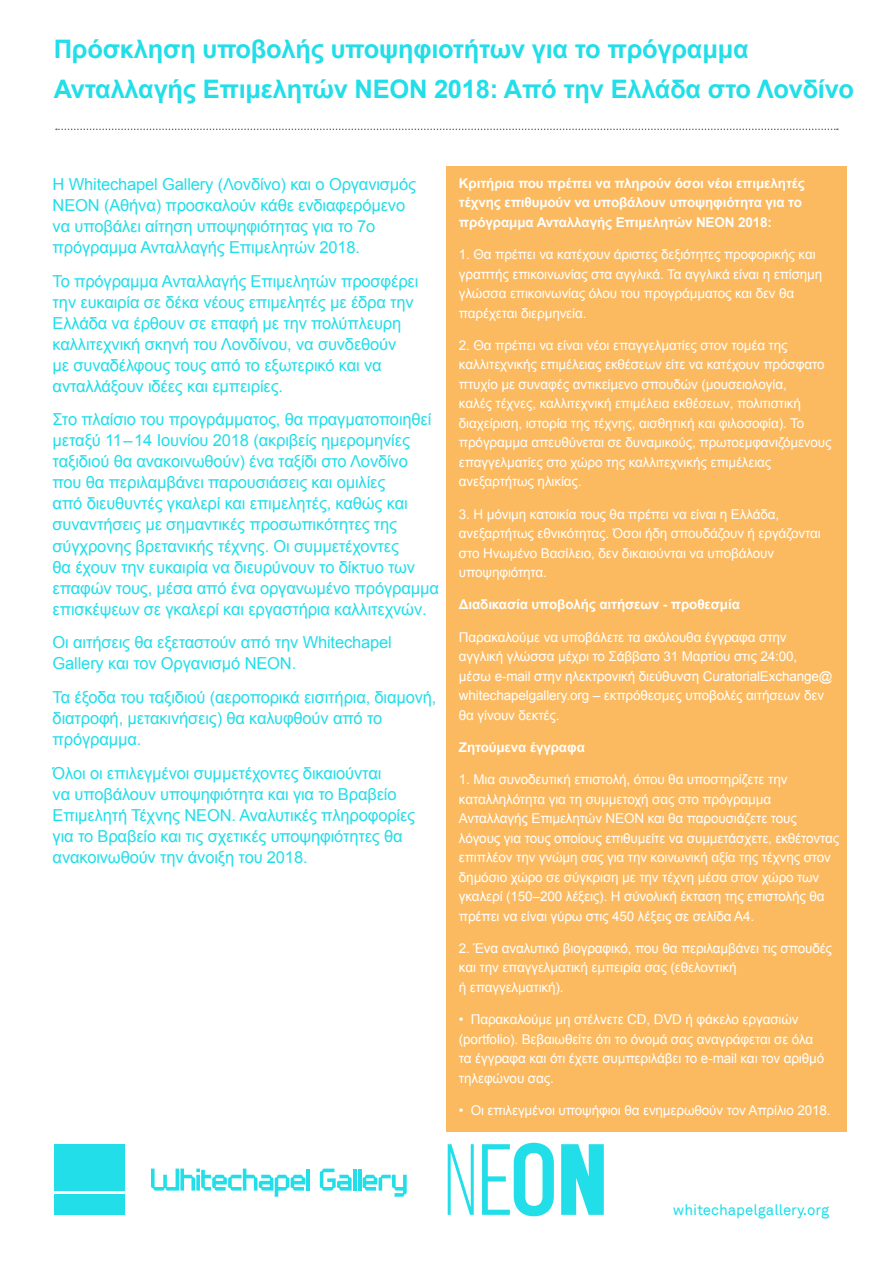
<style>
.page{position:relative;width:893px;height:1263px;background:#fff}
.page>*{position:absolute;margin:0;border:0;box-sizing:border-box;transform-origin:0 0}
.t1{font:700 25.5px/39.6px "Arial";letter-spacing:-.01em;color:#21dee8}
.t2{font:16.5px/21px "Arial";letter-spacing:-.01em;color:#21dee8}
.t3{font:15px "Akkurat";color:#21dee8}
.t4{font:13.5px/19.5px "Arial";letter-spacing:-.01em;color:#fff}
.t5{font:700 13.5px/19.5px "Arial";letter-spacing:-.01em;color:#fff}
</style>
<div class="page">
<div style="left:447px;top:166px;width:400px;height:966px;background:#fcba60"></div>
<svg style="left:56px;top:129px;width:782px;height:1px"></svg>
<div style="left:54px;top:1194px;width:70px;height:20px;background:#21dee8"></div>
<div style="left:54px;top:1144px;width:70px;height:47px;background:#21dee8"></div>
<svg style="left:151px;top:1168px;width:154px;height:29px"></svg>
<hr style="left:307px;top:1168px;width:3px;height:22px;background:#21dee8">
<svg style="left:320px;top:1168px;width:32px;height:22px"></svg>
<hr style="left:353px;top:1168px;width:3px;height:22px;background:#21dee8">
<hr style="left:358px;top:1168px;width:3px;height:22px;background:#21dee8">
<svg style="left:363px;top:1175px;width:44px;height:22px"></svg>
<svg style="left:561px;top:1144px;width:43px;height:71px;background:#41e2eb"></svg>
<svg style="left:482px;top:1143px;width:72px;height:73px"></svg>
<svg style="left:448px;top:1144px;width:26px;height:71px"></svg>
<p class="t1" style="left:54px;top:30px;width:802px">Πρόσκληση υποβολής υποψηφιοτήτων για το πρόγραμμα<br>Ανταλλαγής Επιμελητών NEON 2018: Από την Ελλάδα στο Λονδίνο</p>
<p class="t2" style="left:53px;top:174px;width:365px">Η Whitechapel Gallery (Λονδίνο) και ο Oργανισμός NEON (Αθήνα) προσκαλούν κάθε ενδιαφερόμενο να υποβάλει αίτηση υποψηφιότητας για το 7ο πρόγραμμα Ανταλλαγής Επιμελητών 2018.</p>
<p class="t2" style="left:53px;top:271px;width:367px">Το πρόγραμμα Ανταλλαγής Επιμελητών προσφέρει την ευκαιρία σε δέκα νέους επιμελητές με έδρα την Ελλάδα να έρθουν σε επαφή με την πολύπλευρη καλλιτεχνική σκηνή του Λονδίνου, να συνδεθούν<br>με συναδέλφους τους από το εξωτερικό και να ανταλλάξουν ιδέες και εμπειρίες.</p>
<p class="t2" style="left:53px;top:409px;width:388px">Στο πλαίσιο του προγράμματος, θα πραγματοποιηθεί μεταξύ 11–14 Ιουνίου 2018 (ακριβείς ημερομηνίες ταξιδιού θα ανακοινωθούν) ένα ταξίδι στο Λονδίνο που θα περιλαμβάνει παρουσιάσεις και ομιλίες<br>από διευθυντές γκαλερί και επιμελητές, καθώς και συναντήσεις με σημαντικές προσωπικότητες της σύγχρονης βρετανικής τέχνης. Οι συμμετέχοντες<br>θα έχουν την ευκαιρία να διευρύνουν το δίκτυο των επαφών τους, μέσα από ένα οργανωμένο πρόγραμμα επισκέψεων σε γκαλερί και εργαστήρια καλλιτεχνών.</p>
<p class="t2" style="left:53px;top:632px;width:341px">Οι αιτήσεις θα εξεταστούν από την Whitechapel<br>Gallery και τον Oργανισμό NEON.</p>
<p class="t2" style="left:53px;top:687px;width:385px">Τα έξοδα του ταξιδιού (αεροπορικά εισιτήρια, διαμονή, διατροφή, μετακινήσεις) θα καλυφθούν από το πρόγραμμα.</p>
<p class="t2" style="left:53px;top:763px;width:364px">Όλοι οι επιλεγμένοι συμμετέχοντες δικαιούνται<br>να υποβάλουν υποψηφιότητα και για το Βραβείο Επιμελητή Τέχνης NEON. Αναλυτικές πληροφορίες για το Βραβείο και τις σχετικές υποψηφιότητες θα ανακοινωθούν την άνοιξη του 2018.</p>
<p class="t5" style="left:459px;top:174px;width:347px">Κριτήρια που πρέπει να πληρούν όσοι νέοι επιμελητές τέχνης επιθυμούν να υποβάλουν υποψηφιότητα για το πρόγραμμα Ανταλλαγής Επιμελητών NEON 2018:</p>
<p class="t4" style="left:459px;top:245px;width:365px">1. Θα πρέπει να κατέχουν άριστες δεξιότητες προφορικής και γραπτής επικοινωνίας στα αγγλικά. Τα αγγλικά είναι η επίσημη γλώσσα επικοινωνίας όλου του προγράμματος και δεν θα παρέχεται διερμηνεία.</p>
<p class="t4" style="left:459px;top:335px;width:374px">2. Θα πρέπει να είναι νέοι επαγγελματίες στον τομέα της καλλιτεχνικής επιμέλειας εκθέσεων είτε να κατέχουν πρόσφατο πτυχίο με συναφές αντικείμενο σπουδών (μουσειολογία,<br>καλές τέχνες, καλλιτεχνική επιμέλεια εκθέσεων, πολιτιστική διαχείριση, ιστορία της τέχνης, αισθητική και φιλοσοφία). Το πρόγραμμα απευθύνεται σε δυναμικούς, πρωτοεμφανιζόμενους επαγγελματίες στο χώρο της καλλιτεχνικής επιμέλειας ανεξαρτήτως ηλικίας.</p>
<p class="t4" style="left:459px;top:504px;width:363px">3. Η μόνιμη κατοικία τους θα πρέπει να είναι η Ελλάδα, ανεξαρτήτως εθνικότητας. Όσοι ήδη σπουδάζουν ή εργάζονται στο Ηνωμένο Βασίλειο, δεν δικαιούνται να υποβάλουν υποψηφιότητα.</p>
<p class="t5" style="left:459px;top:595px;width:283px">Διαδικασία υποβολής αιτήσεων - προθεσμία</p>
<p class="t4" style="left:459px;top:627px;width:375px">Παρακαλούμε να υποβάλετε τα ακόλουθα έγγραφα στην αγγλική γλώσσα μέχρι το Σάββατο 31 Μαρτίου στις 24:00, μέσω e-mail στην ηλεκτρονική διεύθυνση CuratorialExchange@ whitechapelgallery.org – εκπρόθεσμες υποβολές αιτήσεων δεν θα γίνουν δεκτές.</p>
<p class="t5" style="left:459px;top:738px;width:128px">Zητούμενα έγγραφα</p>
<p class="t4" style="left:459px;top:770px;width:382px">1. Μια συνοδευτική επιστολή, όπου θα υποστηρίζετε την καταλληλότητα για τη συμμετοχή σας στο πρόγραμμα Ανταλλαγής Επιμελητών NEON και θα παρουσιάζετε τους λόγους για τους οποίους επιθυμείτε να συμμετάσχετε, εκθέτοντας επιπλέον την γνώμη σας για την κοινωνική αξία της τέχνης στον δημόσιο χώρο σε σύγκριση με την τέχνη μέσα στον χώρο των γκαλερί (150–200 λέξεις). Η σύνολική έκταση της επιστολής θα πρέπει να είναι γύρω στις 450 λέξεις σε σελίδα Α4.</p>
<p class="t4" style="left:459px;top:938px;width:375px">2. Ένα αναλυτικό βιογραφικό, που θα περιλαμβάνει τις σπουδές και την επαγγελματική εμπειρία σας (εθελοντική<br>ή επαγγελματική).</p>
<p class="t4" style="left:459px;top:1010px;width:367px">• Παρακαλούμε μη στέλνετε CD, DVD ή φάκελο εργασιών (portfolio). Βεβαιωθείτε ότι το όνομά σας αναγράφεται σε όλα τα έγγραφα και ότι έχετε συμπεριλάβει το e-mail και τον αριθμό τηλεφώνου σας.</p>
<p class="t4" style="left:459px;top:1100px;width:373px">• Οι επιλεγμένοι υποψήφιοι θα ενημερωθούν τον Απρίλιο 2018.</p>
<p class="t3" style="left:673px;top:1200px;width:158px">whitechapelgallery.org</p>
</div>
